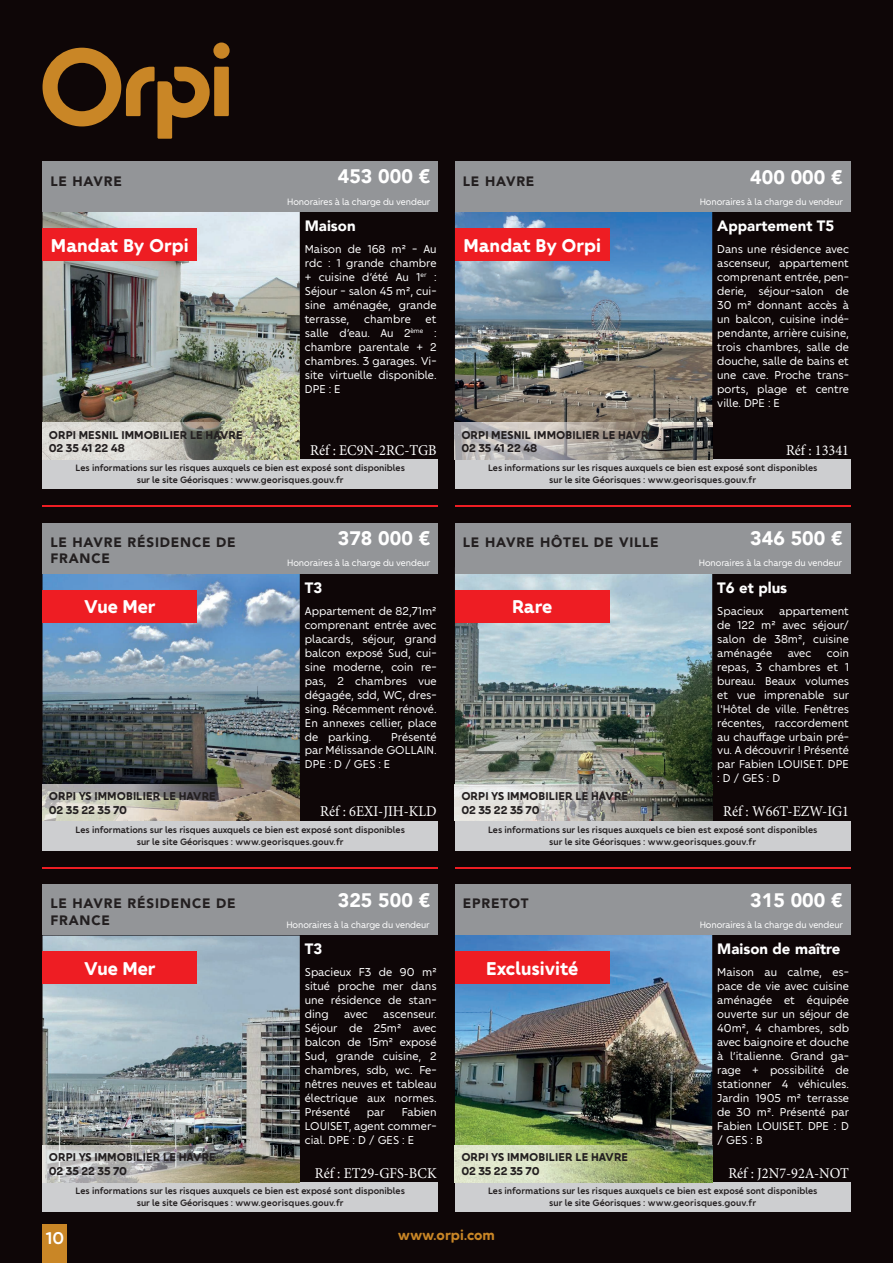
<style>
.page{position:relative;width:893px;height:1263px;background:#0e0607}
.page>*{position:absolute;margin:0;border:0;box-sizing:border-box;transform-origin:0 0}
.t1{font:700 19.5px "Orpi";color:#fff}
.t2{font:900 19.5px "Avenir";color:#fff}
.t3{font:500 18px "Orpi";color:#fff}
.t4{font:15px "Minion Pro";color:#fff;scale:.95 1}
.t5{font:900 15px "Avenir";color:#fff}
.t6{font:700 15px "Orpi";color:#c98626}
.t7{font:900 13.5px/16.2px "Avenir LT Std";letter-spacing:.06em;color:#231f20}
.t8{font:12px/14px "Orpi";color:#fff;text-align:justify}
.t9{font:700 12px/13.5px "Orpi";color:#231f20}
.t10{font:500 9.75px/11.7px "Orpi";color:#231f20;text-align:center}
.t11{font:9.75px "Orpi";letter-spacing:-.01em;color:#fff}
</style>
<div class="page">
<div style="left:213px;top:43px;width:17px;height:16px;background:#c98626;border-radius:50%"></div>
<div style="left:214px;top:67px;width:15px;height:49px;background:#c98626"></div>
<svg style="left:43px;top:48px;width:167px;height:91px"></svg>
<div style="left:43px;top:1225px;width:24px;height:38px;background:#c98626"></div>
<hr style="left:43px;top:505px;width:395px;height:2px;background:#ee1d23">
<hr style="left:455px;top:505px;width:395px;height:2px;background:#ee1d23">
<div style="left:43px;top:459px;width:395px;height:30px;background:#cdced0"></div>
<div style="left:455px;top:459px;width:395px;height:30px;background:#cdced0"></div>
<hr style="left:43px;top:867px;width:395px;height:1px;background:#ee1d23">
<hr style="left:455px;top:867px;width:395px;height:1px;background:#ee1d23">
<div style="left:43px;top:821px;width:395px;height:29px;background:#cdced0"></div>
<div style="left:455px;top:821px;width:395px;height:29px;background:#cdced0"></div>
<div style="left:43px;top:1182px;width:395px;height:30px;background:#cdced0"></div>
<div style="left:455px;top:1182px;width:395px;height:30px;background:#cdced0"></div>
<img style="left:43px;top:212px;width:257px;height:211px">
<div style="left:43px;top:162px;width:395px;height:50px;background:#939598"></div>
<div style="left:43px;top:228px;width:154px;height:33px;background:#ee1d23"></div>
<img style="left:43px;top:423px;width:257px;height:36px">
<img style="left:455px;top:212px;width:257px;height:211px">
<div style="left:455px;top:162px;width:395px;height:50px;background:#939598"></div>
<div style="left:455px;top:228px;width:154px;height:33px;background:#ee1d23"></div>
<img style="left:455px;top:423px;width:257px;height:36px">
<img style="left:43px;top:574px;width:257px;height:210px">
<div style="left:43px;top:523px;width:395px;height:51px;background:#939598"></div>
<div style="left:43px;top:590px;width:154px;height:33px;background:#ee1d23"></div>
<img style="left:43px;top:784px;width:257px;height:37px">
<img style="left:455px;top:574px;width:257px;height:210px">
<div style="left:455px;top:523px;width:395px;height:51px;background:#939598"></div>
<div style="left:455px;top:590px;width:154px;height:33px;background:#ee1d23"></div>
<img style="left:455px;top:784px;width:257px;height:37px">
<img style="left:43px;top:935px;width:257px;height:210px">
<div style="left:43px;top:884px;width:395px;height:51px;background:#939598"></div>
<div style="left:43px;top:951px;width:154px;height:33px;background:#ee1d23"></div>
<img style="left:43px;top:1145px;width:257px;height:37px">
<img style="left:455px;top:935px;width:257px;height:210px">
<div style="left:455px;top:884px;width:395px;height:51px;background:#939598"></div>
<div style="left:455px;top:951px;width:154px;height:33px;background:#ee1d23"></div>
<img style="left:455px;top:1145px;width:257px;height:37px">
<p class="t7" style="left:50px;top:173px;width:73px">LE HAVRE</p>
<h1 class="t2" style="left:338px;top:160px;width:94px">453 000 €</h1>
<p class="t5" style="left:305px;top:213px;width:52px">Maison</p>
<p class="t8" style="left:305px;top:242px;width:133px">Maison de 168 m² - Au rdc : 1 grande chambre + cuisine d’été Au 1<sup>er</sup> :<br>Séjour - salon 45 m², cui&shy;sine aménagée, grande terrasse, chambre et salle d’eau. Au 2<sup>ème</sup> : chambre parentale + 2 chambres. 3 garages. Vi&shy;site virtuelle disponible.<br>DPE : E</p>
<p class="t11" style="left:287px;top:196px;width:145px">Honoraires à la charge du vendeur</p>
<h1 class="t1" style="left:51px;top:234px;width:139px">Mandat By Orpi</h1>
<p class="t9" style="left:49px;top:428px;width:196px">ORPI MESNIL IMMOBILIER LE HAVRE<br>02 35 41 22 48</p>
<p class="t4" style="left:310px;top:440px;width:134px">Réf : EC9N-2RC-TGB</p>
<p class="t7" style="left:463px;top:173px;width:73px">LE HAVRE</p>
<h1 class="t2" style="left:750px;top:160px;width:94px">400 000 €</h1>
<p class="t5" style="left:717px;top:213px;width:119px">Appartement T5</p>
<p class="t8" style="left:717px;top:242px;width:133px">Dans une résidence avec ascenseur, appartement comprenant entrée, pen&shy;derie, séjour-salon de 30 m2 donnant accès à un balcon, cuisine indé&shy;pendante, arrière cuisine, trois chambres, salle de douche, salle de bains et une cave. Proche trans&shy;ports, plage et centre ville. DPE : E</p>
<p class="t4" style="left:786px;top:440px;width:68px">Réf : 13341</p>
<p class="t11" style="left:700px;top:196px;width:145px">Honoraires à la charge du vendeur</p>
<h1 class="t1" style="left:463px;top:234px;width:139px">Mandat By Orpi</h1>
<p class="t9" style="left:461px;top:428px;width:196px">ORPI MESNIL IMMOBILIER LE HAVRE<br>02 35 41 22 48</p>
<p class="t10" style="left:76px;top:462px;width:331px">Les informations sur les risques auxquels ce bien est exposé sont disponibles sur le site Géorisques : www.georisques.gouv.fr</p>
<p class="t10" style="left:488px;top:462px;width:331px">Les informations sur les risques auxquels ce bien est exposé sont disponibles sur le site Géorisques : www.georisques.gouv.fr</p>
<p class="t7" style="left:50px;top:534px;width:187px">LE HAVRE RÉSIDENCE DE<br>FRANCE</p>
<h1 class="t2" style="left:338px;top:521px;width:94px">378 000 €</h1>
<p class="t5" style="left:305px;top:575px;width:19px">T3</p>
<p class="t8" style="left:305px;top:604px;width:133px">Appartement de 82,71m² comprenant entrée avec placards, séjour, grand balcon exposé Sud, cui&shy;sine moderne, coin re&shy;pas, 2 chambres vue dégagée, sdd, WC, dres&shy;sing. Récemment rénové.<br>En annexes cellier, place de parking.</p>
<p class="t11" style="left:287px;top:557px;width:145px">Honoraires à la charge du vendeur</p>
<h1 class="t1" style="left:84px;top:596px;width:73px">Vue Mer</h1>
<p class="t8" style="left:305px;top:729px;width:133px;text-indent:86px">Présenté par Mélissande GOLLAIN.<br>DPE : D / GES : E</p>
<p class="t4" style="left:320px;top:802px;width:124px">Réf : 6EXI-JIH-KLD</p>
<p class="t9" style="left:49px;top:789px;width:169px">ORPI YS IMMOBILIER LE HAVRE<br>02 35 22 35 70</p>
<p class="t7" style="left:463px;top:534px;width:197px">LE HAVRE HÔTEL DE VILLE</p>
<h1 class="t2" style="left:750px;top:521px;width:94px">346 500 €</h1>
<p class="t5" style="left:717px;top:575px;width:71px">T6 et plus</p>
<p class="t8" style="left:717px;top:604px;width:48px">Spacieux</p>
<p class="t11" style="left:699px;top:557px;width:145px">Honoraires à la charge du vendeur</p>
<h1 class="t1" style="left:512px;top:596px;width:42px">Rare</h1>
<p class="t8" style="left:717px;top:604px;width:133px;text-indent:62px">appartement de 122 m² avec séjour/ salon de 38m², cuisine aménagée</p>
<p class="t8" style="left:717px;top:646px;width:133px;text-indent:110px">coin repas, 3 chambres et 1 bureau. Beaux volumes et vue imprenable sur l'Hôtel de ville. Fenêtres récentes, raccordement au chauffage urbain pré&shy;vu. A découvrir ! Présenté par Fabien LOUISET. DPE : D / GES : D</p>
<p class="t4" style="left:723px;top:802px;width:134px">Réf : W66T-EZW-IG1</p>
<p class="t8" style="left:788px;top:646px;width:25px">avec</p>
<p class="t9" style="left:461px;top:789px;width:169px">ORPI YS IMMOBILIER LE HAVRE<br>02 35 22 35 70</p>
<p class="t10" style="left:76px;top:824px;width:331px">Les informations sur les risques auxquels ce bien est exposé sont disponibles sur le site Géorisques : www.georisques.gouv.fr</p>
<p class="t10" style="left:488px;top:824px;width:331px">Les informations sur les risques auxquels ce bien est exposé sont disponibles sur le site Géorisques : www.georisques.gouv.fr</p>
<p class="t7" style="left:50px;top:895px;width:187px">LE HAVRE RÉSIDENCE DE<br>FRANCE</p>
<h1 class="t2" style="left:338px;top:883px;width:94px">325 500 €</h1>
<p class="t5" style="left:305px;top:936px;width:19px">T3</p>
<p class="t8" style="left:305px;top:965px;width:133px">Spacieux F3 de 90 m² situé proche mer dans une résidence de stan&shy;ding</p>
<p class="t11" style="left:286px;top:919px;width:145px">Honoraires à la charge du vendeur</p>
<h1 class="t1" style="left:84px;top:957px;width:73px">Vue Mer</h1>
<p class="t8" style="left:305px;top:1007px;width:133px;text-indent:78px">ascenseur.<br>Séjour de 25m² avec balcon de 15m² exposé Sud, grande cuisine, 2 chambres, sdb, wc. Fe&shy;nêtres neuves et tableau électrique aux normes.<br>Présenté</p>
<p class="t8" style="left:344px;top:1007px;width:25px">avec</p>
<p class="t8" style="left:305px;top:1105px;width:133px;text-indent:97px">Fabien LOUISET, agent commer&shy;cial. DPE : D / GES : E</p>
<p class="t4" style="left:315px;top:1163px;width:130px">Réf : ET29-GFS-BCK</p>
<p class="t8" style="left:367px;top:1105px;width:19px">par</p>
<p class="t9" style="left:49px;top:1151px;width:169px">ORPI YS IMMOBILIER LE HAVRE<br>02 35 22 35 70</p>
<p class="t7" style="left:463px;top:895px;width:67px">EPRETOT</p>
<h1 class="t2" style="left:750px;top:883px;width:94px">315 000 €</h1>
<p class="t5" style="left:717px;top:936px;width:125px">Maison de maître</p>
<p class="t8" style="left:717px;top:965px;width:133px">Maison au calme, es&shy;pace de vie avec cuisine aménagée et équipée ouverte sur un séjour de 40m², 4 chambres, sdb avec baignoire et douche à l’italienne. Grand ga&shy;rage + possibilité de stationner 4 véhicules.<br>Jardin 1905 m² terrasse de 30 m². Présenté par Fabien LOUISET. DPE : D / GES : B</p>
<p class="t4" style="left:728px;top:1163px;width:129px">Réf : J2N7-92A-NOT</p>
<p class="t11" style="left:700px;top:919px;width:145px">Honoraires à la charge du vendeur</p>
<h1 class="t1" style="left:486px;top:957px;width:94px">Exclusivité</h1>
<p class="t9" style="left:461px;top:1151px;width:169px">ORPI YS IMMOBILIER LE HAVRE<br>02 35 22 35 70</p>
<p class="t10" style="left:76px;top:1185px;width:331px">Les informations sur les risques auxquels ce bien est exposé sont disponibles sur le site Géorisques : www.georisques.gouv.fr</p>
<p class="t10" style="left:488px;top:1185px;width:331px">Les informations sur les risques auxquels ce bien est exposé sont disponibles sur le site Géorisques : www.georisques.gouv.fr</p>
<h2 class="t3" style="left:46px;top:1228px;width:20px">10</h2>
<p class="t6" style="left:398px;top:1226px;width:99px">www.orpi.com</p>
</div>
